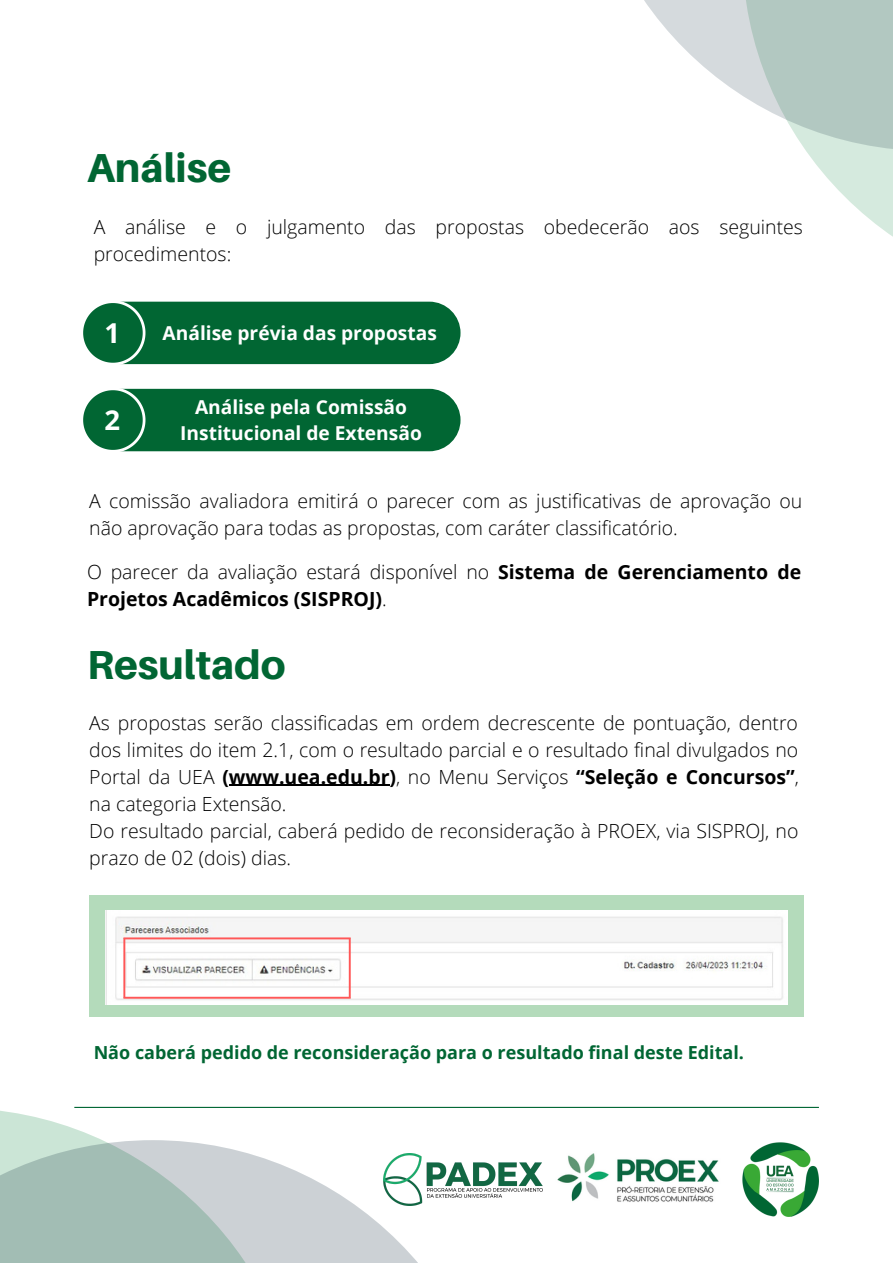
<style>
.page{position:relative;width:893px;height:1264px;background:#fff}
.page>*{position:absolute;margin:0;border:0;box-sizing:border-box;transform-origin:0 0}
.t1{font:800 40.5px "Aileron";color:#016633}
.t2{font:700 27.45px "Open Sans";color:#fff}
.t3{font:300 19.5px/27px "Open Sans";color:#000}
.t4{font:700 19.5px/27px "Open Sans";color:#000}
.t5{font:700 19.2px/26.4px "Open Sans";color:#fff;text-align:center}
.t6{font:700 18px "Open Sans";color:#016633}
.s1{font-weight:300}
.s2{font-weight:700}
</style>
<div class="page">
<img style="left:557px;top:1153px;width:162px;height:49px">
<img style="left:742px;top:1142px;width:76px;height:74px">
<hr style="left:74px;top:1106px;width:744px;height:1px;background:#016633">
<svg style="left:0;top:1107px;width:304px;height:33px"></svg>
<svg style="left:0;top:1140px;width:417px;height:122px"></svg>
<svg style="left:806px;top:151px;width:86px;height:85px;fill:#d5eade"></svg>
<svg style="left:644px;top:0;width:248px;height:151px"></svg>
<img style="left:383px;top:1153px;width:160px;height:52px">
<div style="left:82px;top:302px;width:378px;height:62px;background:#016633;border-radius:31px"></div>
<svg style="left:82px;top:301px;width:65px;height:64px"></svg>
<div style="left:82px;top:389px;width:378px;height:62px;background:#016633;border-radius:31px"></div>
<svg style="left:82px;top:388px;width:65px;height:64px"></svg>
<div style="left:89px;top:895px;width:714px;height:122px;background:#b4dbbb"></div>
<img style="left:105px;top:911px;width:682px;height:93px">
<hr style="left:229px;top:784px;width:160px;height:2px;background:#000">
<hr style="left:123px;top:939px;width:2px;height:57px;background:#ff5757">
<hr style="left:349px;top:939px;width:2px;height:57px;background:#ff5757">
<hr style="left:123px;top:937px;width:228px;height:2px;background:#ff5757">
<hr style="left:123px;top:996px;width:228px;height:2px;background:#ff5757">
<p class="t1" style="left:87px;top:143px;width:146px">Análise</p>
<p class="t3" style="left:94px;top:212px;width:710px">A análise e o julgamento das propostas obedecerão aos seguintes procedimentos:</p>
<p class="t2" style="left:104px;top:314px;width:17px">1</p>
<p class="t2" style="left:104px;top:401px;width:17px">2</p>
<p class="t5" style="left:162px;top:319px;width:276px">Análise prévia das propostas</p>
<p class="t5" style="left:180px;top:393px;width:243px">Análise pela Comissão<br>Institucional de Extensão</p>
<p class="t3" style="left:89px;top:487px;width:714px">A comissão avaliadora emitirá o parecer com as justificativas de aprovação ou não aprovação para todas as propostas, com caráter classificatório.</p>
<p class="t4" style="left:87px;top:558px;width:715px"><span class="s1">O parecer da avaliação estará disponível no</span> Sistema de Gerenciamento de<br>Projetos Acadêmicos (SISPROJ)<span class="s1">.</span></p>
<p class="t1" style="left:87px;top:639px;width:200px">Resultado</p>
<p class="t3" style="left:89px;top:708px;width:711px;text-align:justify">As propostas serão classificadas em ordem decrescente de pontuação, dentro dos limites do item 2.1, com o resultado parcial e o resultado final divulgados no Portal da UEA <span class="s2">(www.uea.edu.br)</span>, no Menu Serviços <span class="s2">“Seleção e Concursos”</span>, na categoria Extensão.</p>
<p class="t3" style="left:89px;top:816px;width:710px">Do resultado parcial, caberá pedido de reconsideração à PROEX, via SISPROJ, no prazo de 02 (dois) dias.</p>
<p class="t6" style="left:94px;top:1039px;width:651px">Não caberá pedido de reconsideração para o resultado final deste Edital.</p>
</div>
